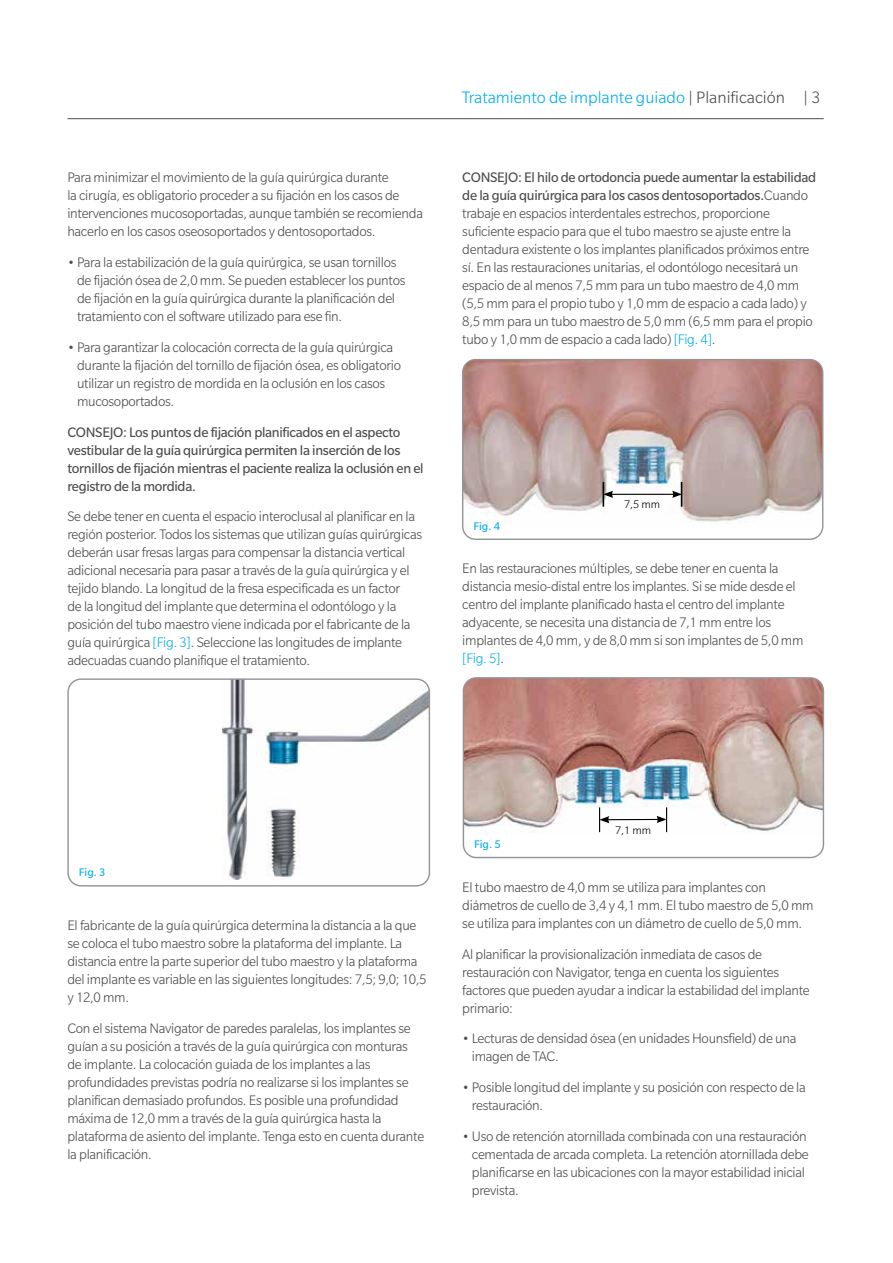
<style>
.page{position:relative;width:893px;height:1263px;background:#fff}
.page>*{position:absolute;margin:0;border:0;box-sizing:border-box;transform-origin:0 0}
.t1{font:300 18px "Slate Pro";color:#00aeef}
.t2{font:300 15px/18px "Slate Pro";letter-spacing:-.02em;color:#4d4d4f}
.t3{font:15px/18px "Slate Pro";letter-spacing:-.02em;color:#4d4d4f}
.t4{font:12px "Slate Pro";color:#00aeef}
.t5{font:300 12px "Slate Pro";color:#000}
.s1{color:#00aeef}
.s2{color:#4d4d4f}
.s3{font-weight:400}
</style>
<div class="page">
<hr style="left:68px;top:118px;width:756px;height:1px;background:#4d4d4f">
<img style="left:222px;top:680px;width:207px;height:200px">
<div style="left:67px;top:678px;width:363px;height:208px;border:1px solid #939598;border-radius:13px"></div>
<img style="left:463px;top:360px;width:360px;height:162px">
<hr style="left:611px;top:494px;width:63px;height:1px;background:#000">
<svg style="left:603px;top:482px;width:10px;height:25px"></svg>
<svg style="left:672px;top:482px;width:10px;height:25px"></svg>
<div style="left:462px;top:359px;width:361px;height:181px;border:1px solid #939598;border-radius:13px"></div>
<img style="left:463px;top:679px;width:359px;height:154px">
<hr style="left:607px;top:819px;width:52px;height:1px;background:#000">
<svg style="left:599px;top:807px;width:10px;height:25px"></svg>
<svg style="left:657px;top:807px;width:10px;height:25px"></svg>
<div style="left:463px;top:677px;width:361px;height:181px;border:1px solid #939598;border-radius:13px"></div>
<p class="t2" style="left:67px;top:168px;width:357px">Para minimizar el movimiento de la guía quirúrgica durante<br>la cirugía, es obligatorio proceder a su fijación en los casos de intervenciones mucosoportadas, aunque también se recomienda hacerlo en los casos oseosoportados y dentosoportados.</p>
<p class="t2" style="left:77px;top:253px;width:330px;text-indent:-10px">• Para la estabilización de la guía quirúrgica, se usan tornillos de fijación ósea de 2,0 mm. Se pueden establecer los puntos de fijación en la guía quirúrgica durante la planificación del tratamiento con el software utilizado para ese fin.</p>
<p class="t2" style="left:77px;top:338px;width:326px;text-indent:-10px">• Para garantizar la colocación correcta de la guía quirúrgica durante la fijación del tornillo de fijación ósea, es obligatorio utilizar un registro de mordida en la oclusión en los casos mucosoportados.</p>
<p class="t3" style="left:67px;top:423px;width:358px">CONSEJO: Los puntos de fijación planificados en el aspecto vestibular de la guía quirúrgica permiten la inserción de los tornillos de fijación mientras el paciente realiza la oclusión en el registro de la mordida.</p>
<p class="t2" style="left:67px;top:507px;width:356px">Se debe tener en cuenta el espacio interoclusal al planificar en la región posterior. Todos los sistemas que utilizan guías quirúrgicas deberán usar fresas largas para compensar la distancia vertical adicional necesaria para pasar a través de la guía quirúrgica y el tejido blando. La longitud de la fresa especificada es un factor<br>de la longitud del implante que determina el odontólogo y la posición del tubo maestro viene indicada por el fabricante de la guía quirúrgica <span class="s1">[Fig. 3]</span>. Seleccione las longitudes de implante adecuadas cuando planifique el tratamiento.</p>
<p class="t1" style="left:462px;top:88px;width:360px">Tratamiento de implante guiado <span class="s2">| Planificación | 3</span></p>
<p class="t2" style="left:462px;top:168px;width:355px"><span class="s3">CONSEJO: El hilo de ortodoncia puede aumentar la estabilidad de la guía quirúrgica para los casos dentosoportados.</span>Cuando trabaje en espacios interdentales estrechos, proporcione suficiente espacio para que el tubo maestro se ajuste entre la dentadura existente o los implantes planificados próximos entre sí. En las restauraciones unitarias, el odontólogo necesitará un espacio de al menos 7,5 mm para un tubo maestro de 4,0 mm (5,5 mm para el propio tubo y 1,0 mm de espacio a cada lado) y 8,5 mm para un tubo maestro de 5,0 mm (6,5 mm para el propio tubo y 1,0 mm de espacio a cada lado) <span class="s1">[Fig. 4]</span>.</p>
<p class="t4" style="left:473px;top:520px;width:28px">Fig. 4</p>
<p class="t5" style="left:624px;top:498px;width:38px">7,5 mm</p>
<p class="t2" style="left:462px;top:559px;width:343px">En las restauraciones múltiples, se debe tener en cuenta la distancia mesio-distal entre los implantes. Si se mide desde el centro del implante planificado hasta el centro del implante adyacente, se necesita una distancia de 7,1 mm entre los implantes de 4,0 mm, y de 8,0 mm si son implantes de 5,0 mm <span class="s1">[Fig. 5]</span>.</p>
<p class="t4" style="left:79px;top:866px;width:28px">Fig. 3</p>
<p class="t2" style="left:67px;top:916px;width:361px">El fabricante de la guía quirúrgica determina la distancia a la que se coloca el tubo maestro sobre la plataforma del implante. La distancia entre la parte superior del tubo maestro y la plataforma del implante es variable en las siguientes longitudes: 7,5; 9,0; 10,5 y 12,0 mm.</p>
<p class="t2" style="left:67px;top:1019px;width:358px">Con el sistema Navigator de paredes paralelas, los implantes se guían a su posición a través de la guía quirúrgica con monturas de implante. La colocación guiada de los implantes a las profundidades previstas podría no realizarse si los implantes se planifican demasiado profundos. Es posible una profundidad máxima de 12,0 mm a través de la guía quirúrgica hasta la plataforma de asiento del implante. Tenga esto en cuenta durante la planificación.</p>
<p class="t4" style="left:474px;top:838px;width:28px">Fig. 5</p>
<p class="t5" style="left:615px;top:823px;width:38px">7,1 mm</p>
<p class="t2" style="left:462px;top:878px;width:353px">El tubo maestro de 4,0 mm se utiliza para implantes con diámetros de cuello de 3,4 y 4,1 mm. El tubo maestro de 5,0 mm se utiliza para implantes con un diámetro de cuello de 5,0 mm.</p>
<p class="t2" style="left:462px;top:945px;width:349px">Al planificar la provisionalización inmediata de casos de restauración con Navigator, tenga en cuenta los siguientes factores que pueden ayudar a indicar la estabilidad del implante primario:</p>
<p class="t2" style="left:472px;top:1029px;width:326px;text-indent:-10px">• Lecturas de densidad ósea (en unidades Hounsfield) de una imagen de TAC.</p>
<p class="t2" style="left:472px;top:1078px;width:335px;text-indent:-10px">• Posible longitud del implante y su posición con respecto de la restauración.</p>
<p class="t2" style="left:472px;top:1127px;width:338px;text-indent:-10px">• Uso de retención atornillada combinada con una restauración cementada de arcada completa. La retención atornillada debe planificarse en las ubicaciones con la mayor estabilidad inicial prevista.</p>
</div>
